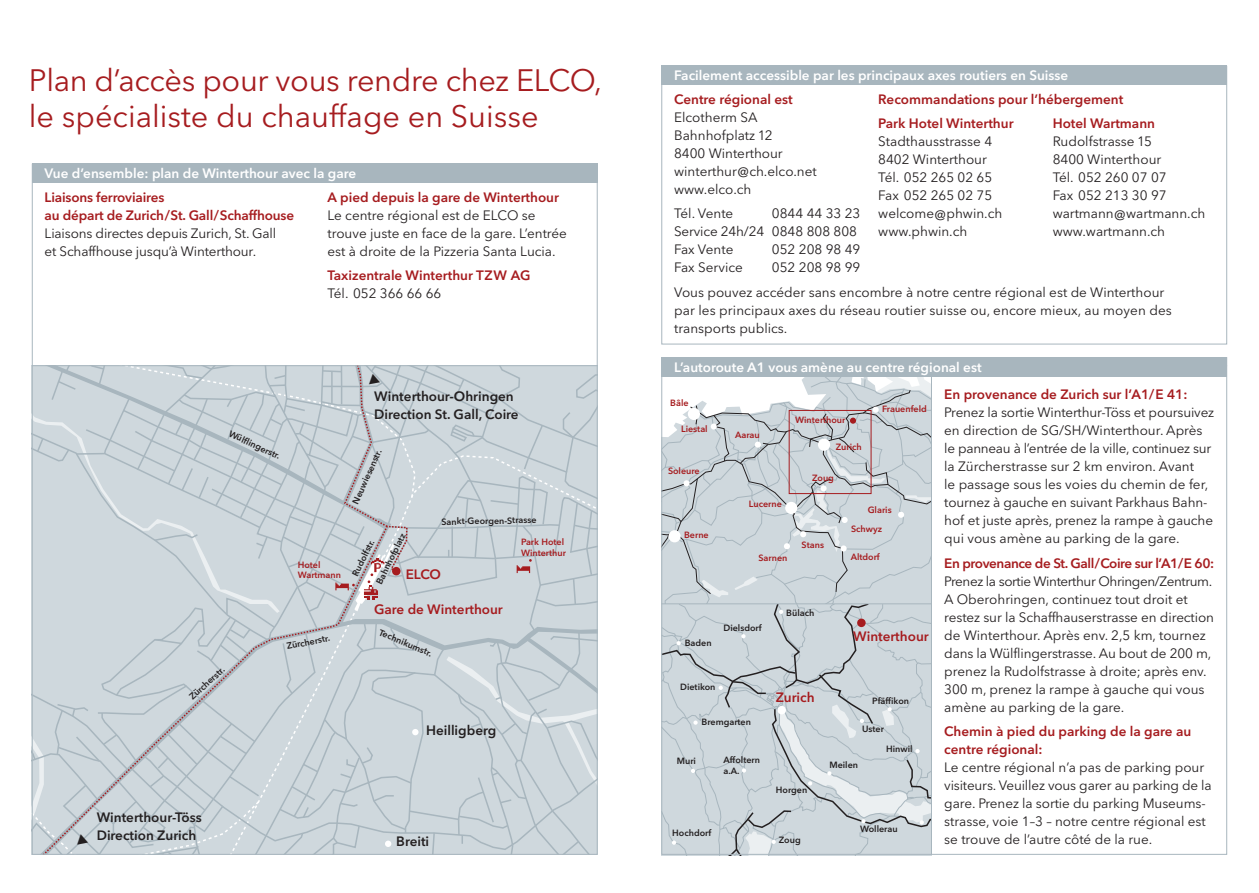
<style>
.page{position:relative;width:1259px;height:893px;background:#fff}
.page>*{position:absolute;margin:0;border:0;box-sizing:border-box;transform-origin:0 0}
.t1{font:30.75px/36.9px "Avenir Next LT Pro";letter-spacing:-.005em;color:#a61c1f}
.t2{font:13.5px/18px "Avenir Next LT Pro";color:#231f20}
.t3{font:600 13.5px/18px "Avenir Next LT Pro";color:#a61c1f}
.t4{font:600 13.5px "Avenir Next LT Pro";color:#fff}
.t5{font:600 13.5px/18px "Avenir Next LT Pro";color:#231f20}
.t6{font:600 13.5px "Avenir Next LT Pro";letter-spacing:-.03em;color:#a61c1f}
.t7{font:600 9px/10.8px "Avenir Next LT Pro";color:#231f20}
.t8{font:600 9px/10.8px "Avenir Next LT Pro";color:#a61c1f}
</style>
<div class="page">
<svg style="left:663px;top:376px;width:268px;height:477px;background:#ccd4d9"></svg>
<div style="left:789px;top:410px;width:82px;height:84px;border:1px solid #a61c1f"></div>
<hr style="left:661px;top:603px;width:270px;height:1px;background:#a8b6be">
<hr style="left:931px;top:376px;width:1px;height:479px;background:#a8b6be">
<hr style="left:32px;top:365px;width:565px;height:1px;background:#a8b6be">
<div style="left:661px;top:357px;width:566px;height:19px;background:#a8b6be"></div>
<div style="left:661px;top:66px;width:566px;height:19px;background:#a8b6be"></div>
<div style="left:32px;top:164px;width:565px;height:19px;background:#a8b6be"></div>
<svg style="left:32px;top:366px;width:565px;height:489px;background:#cbd4d9"></svg>
<h1 class="t1" style="left:29px;top:65px;width:575px">Plan d’accès pour vous rendre chez ELCO, le spécialiste du chauffage en Suisse</h1>
<p class="t4" style="left:45px;top:169px;width:313px">Vue d’ensemble: plan de Winterthour avec la gare</p>
<p class="t3" style="left:327px;top:189px;width:233px">A pied depuis la gare de Winterthour</p>
<p class="t2" style="left:327px;top:207px;width:241px">Le centre régional est de ELCO se trouve juste en face de la gare. L’entrée est à droite de la Pizzeria Santa Lucia.</p>
<p class="t3" style="left:327px;top:268px;width:204px">Taxizentrale Winterthur TZW AG</p>
<p class="t2" style="left:327px;top:286px;width:115px">Tél. 052 366 66 66</p>
<p class="t3" style="left:45px;top:189px;width:251px">Liaisons ferroviaires<br>au départ de Zurich/St. Gall/Schaffhouse</p>
<p class="t2" style="left:45px;top:225px;width:233px">Liaisons directes depuis Zurich, St. Gall et Schaffhouse jusqu’à Winterthour.</p>
<p class="t7" style="left:231px;top:429px;width:57px;rotate:25deg">Wülflingerstr.</p>
<p class="t8" style="left:298px;top:560px;width:45px">Hotel<br>Wartmann</p>
<p class="t7" style="left:188px;top:694px;width:46px;rotate:-42deg">Zürcherstr.</p>
<p class="t7" style="left:286px;top:642px;width:46px;rotate:-12deg">Zürcherstr.</p>
<p class="t5" style="left:374px;top:389px;width:146px">Winterthour-Ohringen<br>Direction St. Gall, Coire</p>
<p class="t7" style="left:351px;top:502px;width:60px;rotate:-66deg">Neuwiesenstr.</p>
<p class="t7" style="left:441px;top:517px;width:97px;rotate:-1deg">Sankt-Georgen-Strasse</p>
<p class="t8" style="left:521px;top:538px;width:46px">Park Hotel<br>Winterthur</p>
<p class="t7" style="left:375px;top:582px;width:57px;rotate:-64deg">Bahnhofplatz</p>
<p class="t7" style="left:351px;top:574px;width:41px;rotate:-64deg">Rudolfstr.</p>
<p class="t3" style="left:406px;top:567px;width:37px">ELCO</p>
<p class="t3" style="left:374px;top:601px;width:130px">Gare de Winterthour</p>
<p class="t7" style="left:381px;top:627px;width:58px;rotate:23deg">Technikumstr.</p>
<p class="t5" style="left:426px;top:723px;width:72px">Heilligberg</p>
<p class="t5" style="left:97px;top:810px;width:107px">Winterthour-Töss<br>Direction Zurich</p>
<p class="t5" style="left:396px;top:833px;width:34px">Breiti</p>
<p class="t4" style="left:674px;top:71px;width:396px">Facilement accessible par les principaux axes routiers en Suisse</p>
<p class="t3" style="left:674px;top:92px;width:120px">Centre régional est</p>
<p class="t2" style="left:674px;top:110px;width:144px">Elcotherm SA<br>Bahnhofplatz 12<br>8400 Winterthour winterthur@ch.elco.net www.elco.ch</p>
<p class="t2" style="left:674px;top:206px;width:61px">Tél. Vente</p>
<p class="t3" style="left:878px;top:88px;width:246px;line-height:24.5px">Recommandations pour l’hébergement<br>Park Hotel Winterthur</p>
<p class="t2" style="left:878px;top:134px;width:126px">Stadthausstrasse 4<br>8402 Winterthour<br>Tél. 052 265 02 65<br>Fax 052 265 02 75 welcome@phwin.ch www.phwin.ch</p>
<p class="t3" style="left:1052px;top:116px;width:104px">Hotel Wartmann</p>
<p class="t2" style="left:1052px;top:134px;width:154px">Rudolfstrasse 15<br>8400 Winterthour<br>Tél. 052 260 07 07<br>Fax 052 213 30 97 wartmann@wartmann.ch www.wartmann.ch</p>
<p class="t2" style="left:674px;top:206px;width:188px;text-indent:98px">0844 44 33 23<br>Service 24h/24 0848 808 808<br>Fax Vente</p>
<p class="t2" style="left:772px;top:242px;width:90px">052 208 98 49</p>
<p class="t2" style="left:674px;top:257px;width:492px;line-height:24.5px;text-indent:98px">052 208 98 99<br>Vous pouvez accéder sans encombre à notre centre régional est de Winterthour</p>
<p class="t2" style="left:674px;top:302px;width:499px">par les principaux axes du réseau routier suisse ou, encore mieux, au moyen des transports publics.</p>
<p class="t2" style="left:674px;top:260px;width:70px">Fax Service</p>
<p class="t4" style="left:674px;top:362px;width:309px">L’autoroute A1 vous amène au centre régional est</p>
<p class="t8" style="left:670px;top:399px;width:20px">Bâle</p>
<p class="t8" style="left:681px;top:425px;width:28px">Liestal</p>
<p class="t8" style="left:668px;top:467px;width:33px">Soleure</p>
<p class="t8" style="left:684px;top:531px;width:26px">Berne</p>
<p class="t8" style="left:735px;top:430px;width:26px">Aarau</p>
<p class="t8" style="left:795px;top:416px;width:52px">Winterthour</p>
<p class="t8" style="left:836px;top:443px;width:28px">Zurich</p>
<p class="t8" style="left:882px;top:405px;width:46px">Frauenfeld</p>
<p class="t8" style="left:749px;top:499px;width:34px">Lucerne</p>
<p class="t8" style="left:758px;top:553px;width:31px">Sarnen</p>
<p class="t8" style="left:812px;top:474px;width:23px">Zoug</p>
<p class="t8" style="left:801px;top:540px;width:24px">Stans</p>
<p class="t8" style="left:867px;top:505px;width:25px">Glaris</p>
<p class="t8" style="left:851px;top:524px;width:33px">Schwyz</p>
<p class="t8" style="left:850px;top:553px;width:31px">Altdorf</p>
<p class="t7" style="left:685px;top:639px;width:28px">Baden</p>
<p class="t7" style="left:723px;top:623px;width:40px">Dielsdorf</p>
<p class="t7" style="left:786px;top:608px;width:30px">Bülach</p>
<p class="t7" style="left:680px;top:682px;width:37px">Dietikon</p>
<p class="t3" style="left:775px;top:689px;width:41px">Zurich</p>
<p class="t3" style="left:853px;top:629px;width:77px">Winterthour</p>
<p class="t7" style="left:872px;top:696px;width:38px">Pfäffikon</p>
<p class="t7" style="left:701px;top:718px;width:51px">Bremgarten</p>
<p class="t7" style="left:862px;top:724px;width:23px">Uster</p>
<p class="t7" style="left:886px;top:745px;width:28px">Hinwil</p>
<p class="t7" style="left:677px;top:756px;width:21px">Muri</p>
<p class="t7" style="left:723px;top:756px;width:38px">Affoltern a.A.</p>
<p class="t7" style="left:829px;top:760px;width:30px">Meilen</p>
<p class="t7" style="left:776px;top:786px;width:33px">Horgen</p>
<p class="t7" style="left:672px;top:828px;width:41px">Hochdorf</p>
<p class="t7" style="left:779px;top:836px;width:23px">Zoug</p>
<p class="t7" style="left:860px;top:825px;width:39px">Wollerau</p>
<p class="t3" style="left:944px;top:387px;width:245px">En provenance de Zurich sur l’A1/E 41:</p>
<p class="t2" style="left:944px;top:405px;width:271px">Prenez la sortie Winterthur-Töss et poursuivez en direction de SG/SH/Winterthour. Après le panneau à l’entrée de la ville, continuez sur la Zürcherstrasse sur 2 km environ. Avant<br>le passage sous les voies du chemin de fer, tournez à gauche en suivant Parkhaus Bahn&shy;hof et juste après, prenez la rampe à gauche qui vous amène au parking de la gare.</p>
<p class="t6" style="left:944px;top:558px;width:271px">En provenance de St. Gall/Coire sur l’A1/E 60:</p>
<p class="t2" style="left:944px;top:573px;width:271px">Prenez la sortie Winterthur Ohringen/Zentrum.<br>A Oberohringen, continuez tout droit et restez sur la Schaffhauserstrasse en direction de Winterthour. Après env. 2,5 km, tournez dans la Wülflingerstrasse. Au bout de 200 m, prenez la Rudolfstrasse à droite; après env.<br>300 m, prenez la rampe à gauche qui vous amène au parking de la gare.</p>
<p class="t3" style="left:944px;top:724px;width:249px">Chemin à pied du parking de la gare au centre régional:</p>
<p class="t2" style="left:944px;top:760px;width:269px">Le centre régional n’a pas de parking pour visiteurs. Veuillez vous garer au parking de la gare. Prenez la sortie du parking Museums&shy;strasse, voie 1–3 – notre centre régional est se trouve de l’autre côté de la rue.</p>
</div>
